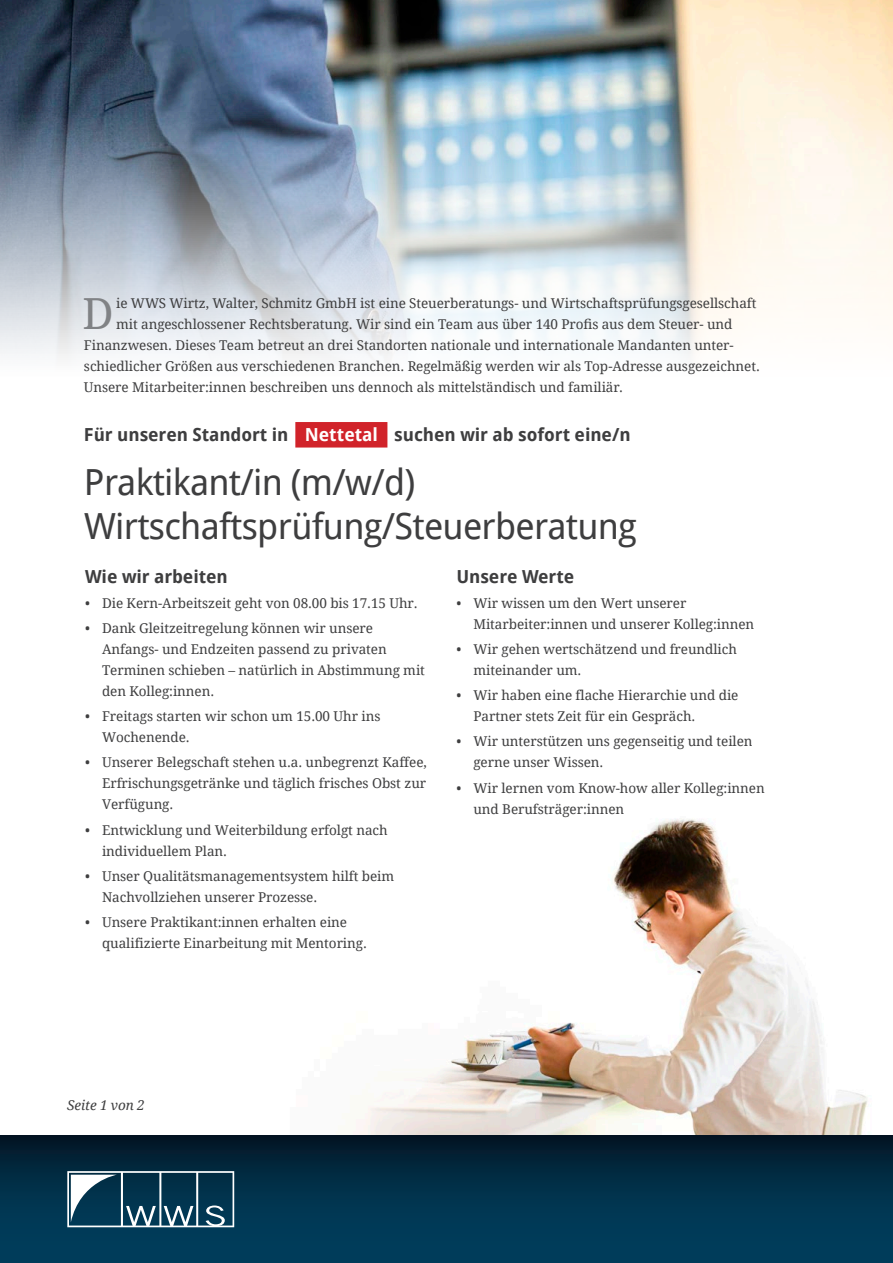
<style>
.page{position:relative;width:893px;height:1263px;background:#fff}
.page>*{position:absolute;margin:0;border:0;box-sizing:border-box;transform-origin:0 0}
.Fließtext{font:42.9px "Droid Serif";color:#808285}
.Fließtext-2{font:36px/43.2px "Droid Sans";letter-spacing:-.02em;color:#3e3e3f}
.Fließtext-3{font:700 18px "Droid Sans";letter-spacing:-.005em;color:#3e3e3f}
.Fließtext-4{font:13.5px/21px "Droid Serif";letter-spacing:-.005em;color:#3e3e3f}
.Fließtext-5{font:italic 13.5px "Droid Serif";letter-spacing:-.005em;color:#3e3e3f}
.s1{color:#fff}
</style>
<div class="page">
<img style="left:359px;top:818px;width:509px;height:317px">
<img style="left:0;top:0;width:893px;height:448px">
<div style="left:0;top:1135px;width:893px;height:128px;background:linear-gradient(to bottom,#031c2d,#004464)"></div>
<svg style="left:67px;top:1171px;width:167px;height:56px"></svg>
<div style="left:295px;top:422px;width:92px;height:25px;background:#d1232a"></div>
<p class="Fließtext" style="left:82px;top:287px;width:33px">D</p>
<p class="Fließtext-4" style="left:116px;top:293px;width:642px">ie WWS Wirtz, Walter, Schmitz GmbH ist eine Steuerberatungs- und Wirtschaftsprüfungsgesellschaft</p>
<p class="Fließtext-4" style="left:116px;top:314px;width:618px">mit angeschlossener Rechtsberatung. Wir sind ein Team aus über 140 Profis aus dem Steuer- und</p>
<p class="Fließtext-4" style="left:84px;top:335px;width:651px">Finanzwesen. Dieses Team betreut an drei Standorten nationale und internationale Mandanten unter-</p>
<p class="Fließtext-4" style="left:84px;top:356px;width:677px">schiedlicher Größen aus verschiedenen Branchen. Regelmäßig werden wir als Top-Adresse ausgezeichnet.</p>
<p class="Fließtext-4" style="left:84px;top:377px;width:540px">Unsere Mitarbeiter:innen beschreiben uns dennoch als mittelständisch und familiär.</p>
<p class="Fließtext-3" style="left:84px;top:423px;width:548px">Für unseren Standort in <span class="s1">Nettetal</span> suchen wir ab sofort eine/n</p>
<p class="Fließtext-2" style="left:84px;top:461px;width:554px">Praktikant/in (m/w/d)<br>Wirtschaftsprüfung/Steuerberatung</p>
<p class="Fließtext-3" style="left:85px;top:564px;width:144px">Wie wir arbeiten</p>
<p class="Fließtext-4" style="left:85px;top:593px;width:334px">• Die Kern-Arbeitszeit geht von 08.00 bis 17.15 Uhr.</p>
<p class="Fließtext-4" style="left:102px;top:618px;width:324px;text-indent:-17px">• Dank Gleitzeitregelung können wir unsere Anfangs- und Endzeiten passend zu privaten Terminen schieben – natürlich in Abstimmung mit den Kolleg:innen.</p>
<p class="Fließtext-4" style="left:102px;top:706px;width:280px;text-indent:-17px">• Freitags starten wir schon um 15.00 Uhr ins<br>Wochenende.</p>
<p class="Fließtext-4" style="left:102px;top:752px;width:326px;text-align:justify;text-indent:-17px">• Unserer Belegschaft stehen u.a. unbegrenzt Kaffee, Erfrischungsgetränke und täglich frisches Obst zur Verfügung.</p>
<p class="Fließtext-4" style="left:102px;top:819px;width:287px;text-indent:-17px">• Entwicklung und Weiterbildung erfolgt nach individuellem Plan.</p>
<p class="Fließtext-4" style="left:102px;top:866px;width:294px;text-indent:-17px">• Unser Qualitätsmanagementsystem hilft beim<br>Nachvollziehen unserer Prozesse.</p>
<p class="Fließtext-4" style="left:102px;top:912px;width:266px;text-indent:-17px">• Unsere Praktikant:innen erhalten eine qualifizierte Einarbeitung mit Mentoring.</p>
<p class="Fließtext-3" style="left:456px;top:564px;width:119px">Unsere Werte</p>
<p class="Fließtext-4" style="left:473px;top:592px;width:282px;text-indent:-17px">• Wir wissen um den Wert unserer<br>Mitarbeiter:innen und unserer Kolleg:innen</p>
<p class="Fließtext-4" style="left:473px;top:639px;width:265px;text-indent:-17px">• Wir gehen wertschätzend und freundlich miteinander um.</p>
<p class="Fließtext-4" style="left:473px;top:685px;width:267px;text-indent:-17px">• Wir haben eine flache Hierarchie und die<br>Partner stets Zeit für ein Gespräch.</p>
<p class="Fließtext-4" style="left:473px;top:731px;width:281px;text-indent:-17px">• Wir unterstützen uns gegenseitig und teilen gerne unser Wissen.</p>
<p class="Fließtext-4" style="left:473px;top:777px;width:293px;text-indent:-17px">• Wir lernen vom Know-how aller Kolleg:innen und Berufsträger:innen</p>
<p class="Fließtext-5" style="left:67px;top:1097px;width:79px">Seite 1 von 2</p>
</div>
